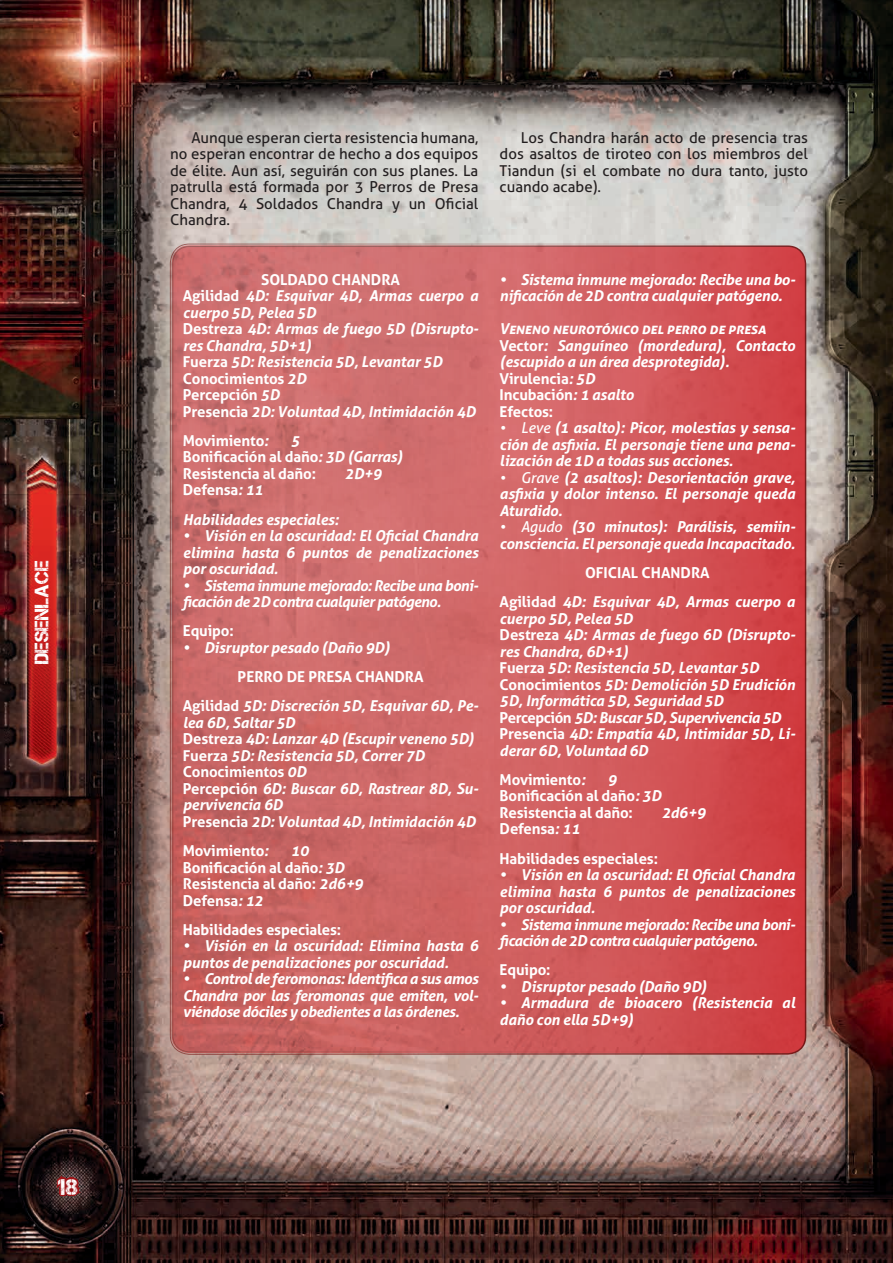
<style>
.page{position:relative;width:893px;height:1263px;background:#fff}
.page>*{position:absolute;margin:0;border:0;box-sizing:border-box;transform-origin:0 0}
.t1{font:22.5px "Captureit";color:#fff}
.t2{font:19.5px "Captureit";color:#fff}
.t3{font:italic 700 15px/16.5px "Aller";letter-spacing:-.01em;color:#fff}
.t4{font:15px/16.5px "Aller";color:#231f20;text-align:justify}
.t5{font:700 15px/16.5px "Aller";letter-spacing:-.01em;color:#fff}
.t6{font:italic 700 15px/16.5px "Aller";letter-spacing:-.04em;color:#fff}
.s1{font-style:normal}
.s2{font-style:italic}
.s3{font-weight:400}
</style>
<div class="page">
<img style="left:0;top:0;width:893px;height:1263px">
<svg style="left:50px;top:1162px;width:32px;height:39px"></svg>
<svg style="left:174px;top:246px;width:632px;height:808px;background:#cf5f5f"></svg>
<h2 class="t2" style="left:31px;top:664px;width:105px;rotate:-90deg">dESENLACE</h2>
<h1 class="t1" style="left:58px;top:1174px;width:21px">18</h1>
<p class="t4" style="left:170px;top:129px;width:310px;text-indent:21px">Aunque esperan cierta resistencia humana, no esperan encontrar de hecho a dos equipos de élite. Aun así, seguirán con sus planes. La patrulla está formada por 3 Perros de Presa Chandra, 4 Soldados Chandra y un Oficial Chandra.</p>
<p class="t4" style="left:500px;top:129px;width:310px;text-indent:21px">Los Chandra harán acto de presencia tras dos asaltos de tiroteo con los miembros del Tiandun (si el combate no dura tanto, justo cuando acabe).</p>
<p class="t3" style="left:183px;top:271px;width:297px;text-indent:78px"><span class="s1">Soldado Chandra<br>Agilidad</span> 4D: Esquivar 4D, Armas cuerpo a cuerpo 5D, Pelea 5D<br><span class="s1">Destreza</span> 4D: Armas de fuego 5D (Disrupto&shy;res Chandra, 5D+1)<br><span class="s1">Fuerza</span> 5D: Resistencia 5D, Levantar 5D<br><span class="s1">Conocimientos</span> 2D<br><span class="s1">Percepción</span> 5D<br><span class="s1">Presencia</span> 2D: Voluntad 4D, Intimidación 4D</p>
<p class="t5" style="left:183px;top:432px;width:87px">Movimiento<span class="s2">:</span></p>
<p class="t5" style="left:183px;top:432px;width:222px;text-indent:108px"><span class="s2">5<br></span>Bonificación al daño<span class="s2">: 3D (Garras)<br></span>Resistencia al daño:</p>
<p class="t3" style="left:345px;top:465px;width:38px">2D+9</p>
<p class="t3" style="left:183px;top:475px;width:157px;line-height:29.2px"><span class="s1">Defensa</span>: 11<br>Habilidades especiales:</p>
<p class="t3" style="left:183px;top:527px;width:297px;text-align:justify">• Visión en la oscuridad: El Oficial Chandra elimina hasta 6 puntos de penalizaciones por oscuridad.</p>
<p class="t6" style="left:183px;top:577px;width:297px">• Sistema inmune mejorado: Recibe una boni&shy;ficación de 2D contra cualquier patógeno.</p>
<p class="t5" style="left:183px;top:623px;width:52px">Equipo:</p>
<p class="t3" style="left:183px;top:639px;width:209px">• Disruptor pesado (Daño 9D)</p>
<p class="t3" style="left:183px;top:662px;width:297px;line-height:29.2px;text-align:center"><span class="s1">Perro de presa Chandra<br>Agilidad</span> 5D: Discreción 5D, Esquivar 6D, Pe-</p>
<p class="t3" style="left:183px;top:714px;width:297px">lea 6D, Saltar 5D<br><span class="s1">Destreza</span> 4D: Lanzar 4D (Escupir veneno 5D)<br><span class="s1">Fuerza</span> 5D: Resistencia 5D, Correr 7D<br><span class="s1">Conocimientos</span> 0D<br><span class="s1">Percepción</span> 6D: Buscar 6D, Rastrear 8D, Su&shy;pervivencia 6D<br><span class="s1">Presencia</span> 2D: Voluntad 4D, Intimidación 4D</p>
<p class="t5" style="left:183px;top:842px;width:87px">Movimiento<span class="s2">:</span></p>
<p class="t5" style="left:183px;top:842px;width:182px;text-indent:108px"><span class="s2">10<br></span>Bonificación al daño<span class="s2">: 3D<br></span>Resistencia al daño: <span class="s2">2d6+9<br></span>Defensa<span class="s2">: 12</span></p>
<p class="t5" style="left:183px;top:921px;width:160px">Habilidades especiales:</p>
<p class="t3" style="left:183px;top:938px;width:297px">• Visión en la oscuridad: Elimina hasta 6 puntos de penalizaciones por oscuridad.</p>
<p class="t3" style="left:183px;top:971px;width:297px;text-align:justify">• Control de feromonas: Identifica a sus amos Chandra por las feromonas que emiten, vol&shy;viéndose dóciles y obedientes a las órdenes.</p>
<p class="t3" style="left:500px;top:271px;width:297px">• Sistema inmune mejorado: Recibe una bo&shy;nificación de 2D contra cualquier patógeno.</p>
<p class="t3" style="left:500px;top:320px;width:297px">Veneno neurotóxico del perro de presa<br><span class="s1">Vector</span>: Sanguíneo (mordedura), Contacto (escupido a un área desprotegida).<br><span class="s1">Virulencia</span>: 5D<br><span class="s1">Incubación</span>: 1 asalto<br><span class="s1">Efectos:</span></p>
<p class="t3" style="left:500px;top:419px;width:297px;text-align:justify"><span class="s3">• Leve</span> (1 asalto): Picor, molestias y sensa&shy;ción de asfixia. El personaje tiene una pena&shy;lización de 1D a todas sus acciones.</p>
<p class="t3" style="left:500px;top:469px;width:297px;text-align:justify"><span class="s3">• Grave</span> (2 asaltos): Desorientación grave, asfixia y dolor intenso. El personaje queda Aturdido.</p>
<p class="t3" style="left:500px;top:518px;width:297px"><span class="s3">• Agudo</span> (30 minutos): Parálisis, semiin&shy;consciencia. El personaje queda Incapacitado.</p>
<p class="t3" style="left:500px;top:558px;width:297px;line-height:29.2px;text-align:center"><span class="s1">Oficial Chandra<br>Agilidad</span> 4D: Esquivar 4D, Armas cuerpo a</p>
<p class="t3" style="left:500px;top:610px;width:297px">cuerpo 5D, Pelea 5D<br><span class="s1">Destreza</span> 4D: Armas de fuego 6D (Disrupto&shy;res Chandra, 6D+1)<br><span class="s1">Fuerza</span> 5D: Resistencia 5D, Levantar 5D <span class="s1">Conocimientos</span> 5D: Demolición 5D Erudición 5D, Informática 5D, Seguridad 5D <span class="s1">Percepción</span> 5D: Buscar 5D, Supervivencia 5D <span class="s1">Presencia</span> 4D: Empatía 4D, Intimidar 5D, Li&shy;derar 6D, Voluntad 6D</p>
<p class="t5" style="left:500px;top:771px;width:87px">Movimiento<span class="s2">:</span></p>
<p class="t5" style="left:500px;top:771px;width:163px;text-indent:108px"><span class="s2">9<br></span>Bonificación al daño<span class="s2">: 3D<br></span>Resistencia al daño:</p>
<p class="t3" style="left:662px;top:804px;width:45px">2d6+9</p>
<p class="t5" style="left:500px;top:814px;width:160px;line-height:29.2px">Defensa<span class="s2">: 11<br></span>Habilidades especiales:</p>
<p class="t3" style="left:500px;top:866px;width:297px;text-align:justify">• Visión en la oscuridad: El Oficial Chandra elimina hasta 6 puntos de penalizaciones por oscuridad.</p>
<p class="t6" style="left:500px;top:916px;width:297px">• Sistema inmune mejorado: Recibe una boni&shy;ficación de 2D contra cualquier patógeno.</p>
<p class="t5" style="left:500px;top:962px;width:52px">Equipo:</p>
<p class="t3" style="left:500px;top:978px;width:209px">• Disruptor pesado (Daño 9D)</p>
<p class="t3" style="left:500px;top:995px;width:297px">• Armadura de bioacero (Resistencia al daño con ella 5D+9)</p>
</div>
